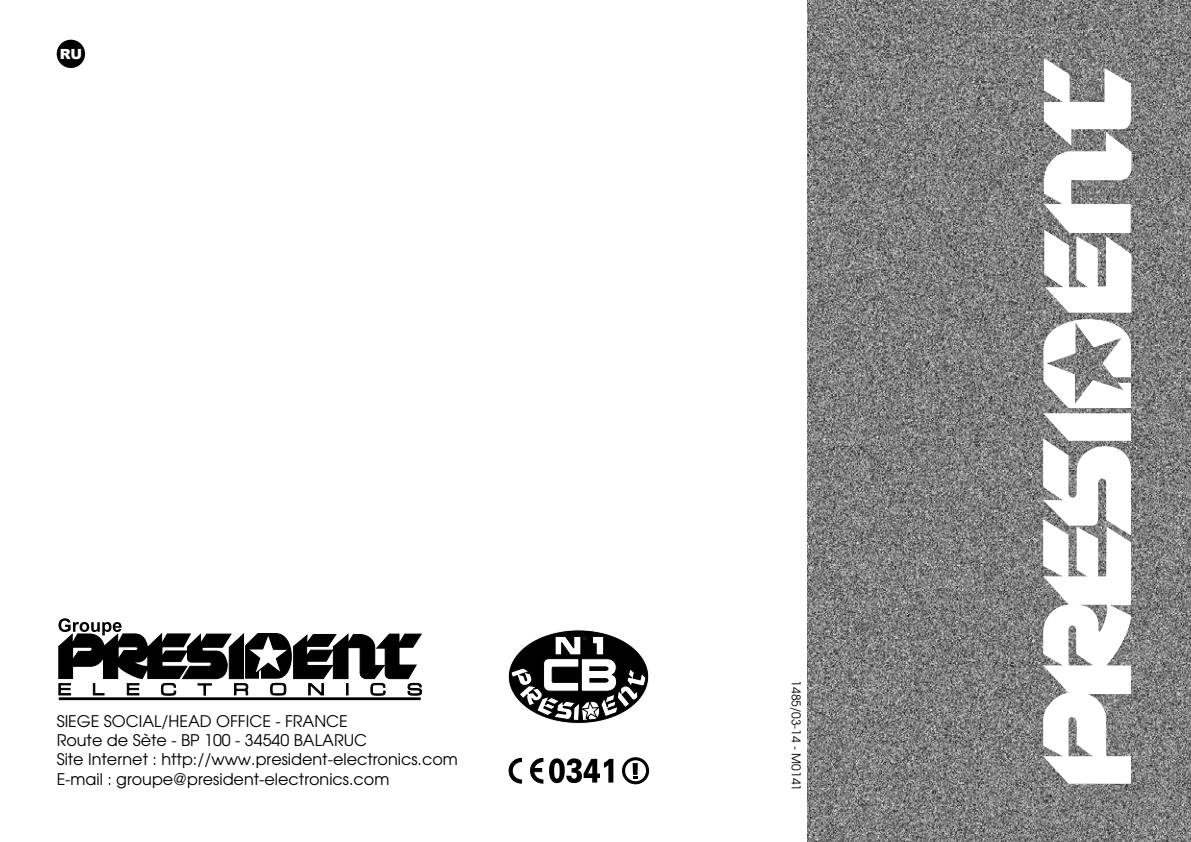
<style>
.page{position:relative;width:1191px;height:842px;background:#fff}
.page>*{position:absolute;margin:0;border:0;box-sizing:border-box;transform-origin:0 0}
.t1{font:16px/19.2px "Avant Garde";color:#000}
.t2{font:900 14px "Arial";color:#fff}
.t3{font:12px "Avant Garde";color:#000}
</style>
<div class="page">
<hr style="left:59px;top:697px;width:362px;height:3px;background:#000">
<svg style="left:58px;top:618px;width:364px;height:77px"></svg>
<img style="left:807px;top:0;width:384px;height:842px">
<svg style="left:1043px;top:58px;width:89px;height:726px"></svg>
<svg style="left:508px;top:630px;width:141px;height:93px"></svg>
<svg style="left:509px;top:758px;width:12px;height:25px"></svg>
<svg style="left:530px;top:758px;width:13px;height:25px"></svg>
<svg style="left:549px;top:758px;width:64px;height:25px"></svg>
<div style="left:622px;top:757px;width:27px;height:27px;border:3px solid #000;border-radius:50%"></div>
<div style="left:632px;top:763px;width:6px;height:12px;background:#000"></div>
<div style="left:57px;top:40px;width:28px;height:28px;background:#000;border-radius:50%"></div>
<p class="t2" style="left:60px;top:44px;width:24px">RU</p>
<p class="t1" style="left:57px;top:711px;width:403px">SIEGE SOCIAL/HEAD OFFICE - FRANCE<br>Route de Sète - BP 100 - 34540 BALARUC<br>Site Internet : http://www.president-electronics.com E-mail : groupe@president-electronics.com</p>
<p class="t3" style="left:803px;top:680px;width:112px;rotate:90deg">1485/03-14 - M0141</p>
</div>
